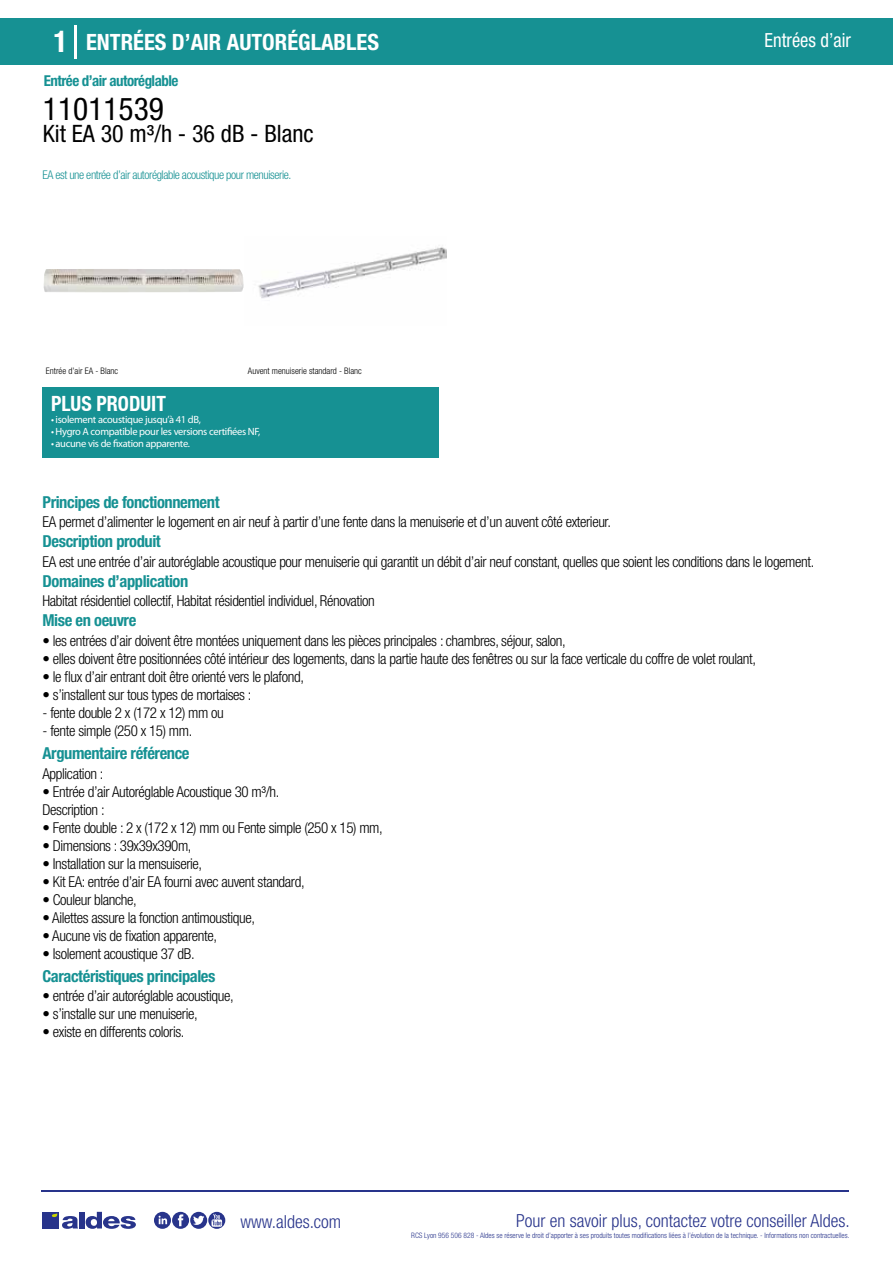
<style>
.page{position:relative;width:893px;height:1263px;background:#fff}
.page>*{position:absolute;margin:0;border:0;box-sizing:border-box;transform-origin:0 0}
.t1{font:condensed 31.5px "Helvetica Neue LT Std";color:#000}
.t2{font:condensed 24px "Helvetica Neue LT Std";color:#000}
.t3{font:700 condensed 22.5px "Helvetica Neue LT Std";color:#fff}
.t4{font:700 condensed 21px "Helvetica Neue";color:#fff;scale:.95 1}
.t5{font:condensed 19.5px "Helvetica Neue LT Std";color:#fff;scale:.95 1}
.t6{font:300 condensed 18px "Helvetica Neue";color:#28348b}
.t7{font:700 condensed 16.5px "Helvetica Neue LT Std";letter-spacing:-.025em;color:#169193}
.t8{font:300 condensed 15px/18px "Helvetica Neue LT Std";letter-spacing:-.025em;color:#000}
.t9{font:700 condensed 15px "Helvetica Neue LT Std";letter-spacing:-.035em;color:#169193}
.t10{font:300 condensed 12px "Helvetica Neue LT Std";letter-spacing:-.035em;color:#169193}
.t11{font:10.5px "Myriad Pro";letter-spacing:-.03em;color:#fff}
.t12{font:300 condensed 9px "Helvetica Neue";color:#000}
.t13{font:300 condensed 7.5px "Helvetica Neue";color:#28348b}
.s1{font-size:30px}
</style>
<div class="page">
<div style="left:0;top:18px;width:893px;height:46px;background:#169193"></div>
<div style="left:43px;top:387px;width:396px;height:70px;background:#169193"></div>
<hr style="left:74px;top:25px;width:2px;height:33px;background:#fff">
<svg style="left:43px;top:269px;width:201px;height:24px;background:#cfccc6"></svg>
<img style="left:258px;top:247px;width:188px;height:51px">
<hr style="left:41px;top:1190px;width:808px;height:1px;background:#28348b">
<svg style="left:154px;top:1212px;width:71px;height:17px"></svg>
<div style="left:42px;top:1212px;width:17px;height:16px;background:#28348b"></div>
<div style="left:79px;top:1212px;width:5px;height:16px;background:#28348b"></div>
<svg style="left:86px;top:1212px;width:50px;height:17px"></svg>
<svg style="left:52px;top:1213px;width:26px;height:16px"></svg>
<h3 class="t3" style="left:54px;top:28px;width:327px"><span class="s1">1</span> ENTRÉES D’AIR AUTORÉGLABLES</h3>
<h3 class="t5" style="left:765px;top:29px;width:92px">Entrées d’air</h3>
<p class="t9" style="left:44px;top:71px;width:136px">Entrée d’air autoréglable</p>
<h1 class="t1" style="left:43px;top:91px;width:122px">11011539</h1>
<h2 class="t2" style="left:43px;top:120px;width:272px">Kit EA 30 m³/h - 36 dB - Blanc</h2>
<p class="t10" style="left:43px;top:167px;width:250px">EA est une entrée d’air autoréglable acoustique pour menuiserie.</p>
<p class="t12" style="left:46px;top:365px;width:74px">Entrée d’air EA - Blanc</p>
<p class="t12" style="left:248px;top:365px;width:115px">Auvent menuiserie standard - Blanc</p>
<h3 class="t4" style="left:51px;top:391px;width:122px">PLUS PRODUIT</h3>
<p class="t11" style="left:51px;top:413px;width:151px">• isolement acoustique jusqu’à 41 dB,</p>
<p class="t11" style="left:51px;top:425px;width:211px">• Hygro A compatible pour les versions certifiées NF,</p>
<p class="t11" style="left:51px;top:437px;width:141px">• aucune vis de fixation apparente.</p>
<p class="t7" style="left:43px;top:492px;width:179px">Principes de fonctionnement</p>
<p class="t7" style="left:43px;top:531px;width:120px">Description produit</p>
<p class="t7" style="left:43px;top:571px;width:147px">Domaines d’application</p>
<p class="t7" style="left:43px;top:610px;width:95px">Mise en oeuvre</p>
<p class="t8" style="left:43px;top:513px;width:570px">EA permet d’alimenter le logement en air neuf à partir d’une fente dans la menuiserie et d’un auvent côté exterieur.</p>
<p class="t8" style="left:43px;top:552px;width:773px">EA est une entrée d’air autoréglable acoustique pour menuiserie qui garantit un débit d’air neuf constant, quelles que soient les conditions dans le logement.</p>
<p class="t8" style="left:43px;top:592px;width:334px">Habitat résidentiel collectif, Habitat résidentiel individuel, Rénovation</p>
<p class="t8" style="left:43px;top:631px;width:525px">• les entrées d’air doivent être montées uniquement dans les pièces principales : chambres, séjour, salon,</p>
<p class="t8" style="left:43px;top:649px;width:715px">• elles doivent être positionnées côté intérieur des logements, dans la partie haute des fenêtres ou sur la face verticale du coffre de volet roulant,</p>
<p class="t8" style="left:43px;top:667px;width:263px">• le flux d’air entrant doit être orienté vers le plafond,</p>
<p class="t8" style="left:43px;top:685px;width:210px">• s’installent sur tous types de mortaises :</p>
<p class="t8" style="left:43px;top:703px;width:183px">- fente double 2 x (172 x 12) mm ou</p>
<p class="t8" style="left:43px;top:721px;width:151px">- fente simple (250 x 15) mm.</p>
<p class="t7" style="left:43px;top:743px;width:149px">Argumentaire référence</p>
<p class="t8" style="left:43px;top:764px;width:62px">Application :</p>
<p class="t8" style="left:43px;top:782px;width:238px">• Entrée d’air Autoréglable Acoustique 30 m³/h.<br>Description :</p>
<p class="t8" style="left:43px;top:818px;width:342px">• Fente double : 2 x (172 x 12) mm ou Fente simple (250 x 15) mm,</p>
<p class="t8" style="left:43px;top:836px;width:150px">• Dimensions : 39x39x390m,</p>
<p class="t8" style="left:43px;top:854px;width:161px">• Installation sur la mensuiserie,</p>
<p class="t8" style="left:43px;top:872px;width:264px">• Kit EA: entrée d’air EA fourni avec auvent standard,</p>
<p class="t8" style="left:43px;top:890px;width:96px">• Couleur blanche,</p>
<p class="t8" style="left:43px;top:908px;width:214px">• Ailettes assure la fonction antimoustique,</p>
<p class="t8" style="left:43px;top:926px;width:176px">• Aucune vis de fixation apparente,</p>
<p class="t8" style="left:43px;top:944px;width:154px">• Isolement acoustique 37 dB.</p>
<p class="t7" style="left:43px;top:966px;width:174px">Caractéristiques principales</p>
<p class="t8" style="left:43px;top:986px;width:193px">• entrée d’air autoréglable acoustique,</p>
<p class="t8" style="left:43px;top:1004px;width:157px">• s’installe sur une menuiserie,</p>
<p class="t8" style="left:43px;top:1022px;width:143px">• existe en differents coloris.</p>
<p class="t6" style="left:240px;top:1211px;width:102px">www.aldes.com</p>
<p class="t6" style="left:516px;top:1211px;width:335px">Pour en savoir plus, contactez votre conseiller Aldes.</p>
<p class="t13" style="left:411px;top:1230px;width:440px">RCS Lyon 956 506 828 - Aldes se réserve le droit d’apporter à ses produits toutes modifications liées à l’évolution de la technique. - Informations non contractuelles.</p>
</div>
